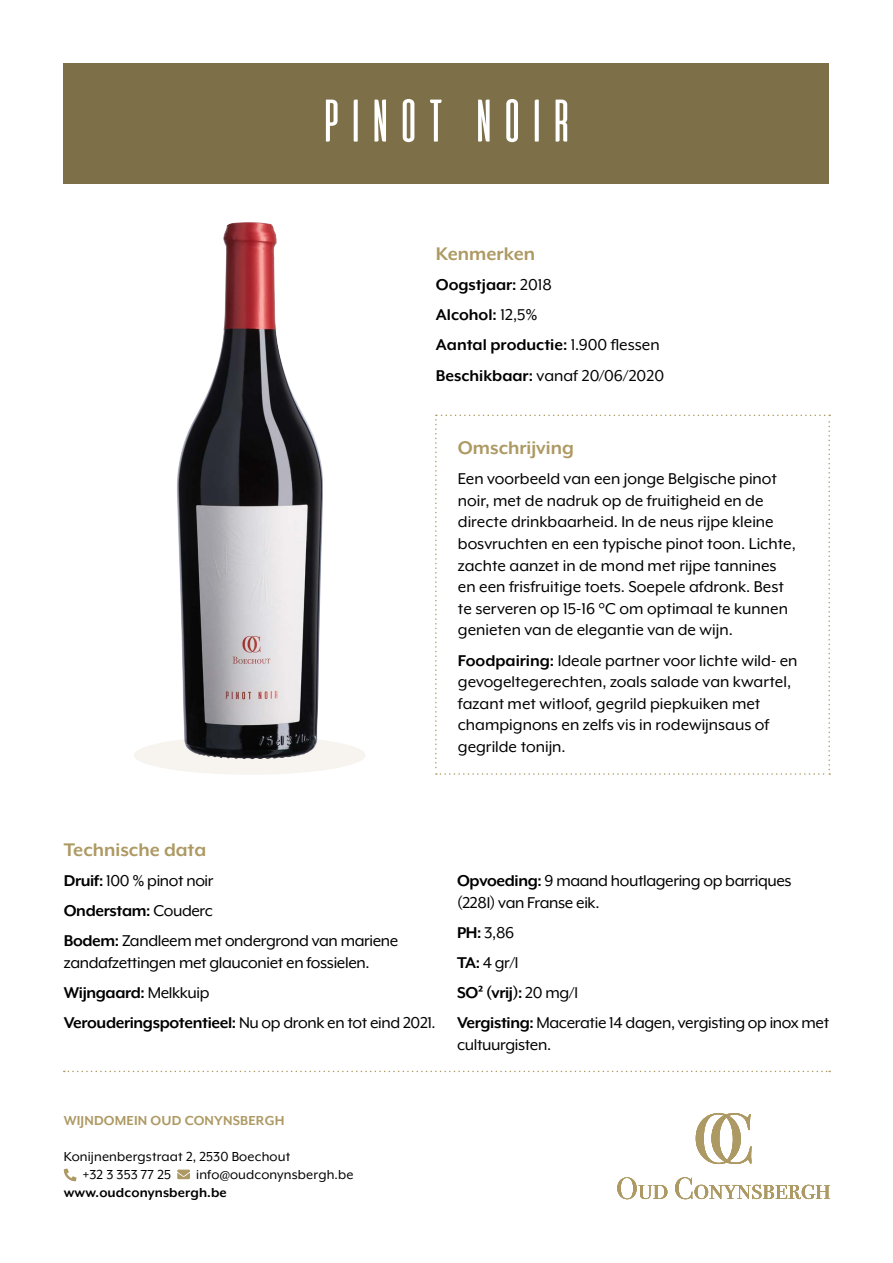
<style>
.page{position:relative;width:893px;height:1263px;background:#fff}
.page>*{position:absolute;margin:0;border:0;box-sizing:border-box;transform-origin:0 0}
.t1{font:60px "Aliens&cows";letter-spacing:.02em;color:#fff}
.t2{font:700 21px "Mr Eaves XL Mod OT";color:#ad9963}
.t3{font:18px/21.6px "Mr Eaves XL Mod OT";color:#000}
.t4{font:18px/30.2px "Mr Eaves XL Mod OT";letter-spacing:-.02em;color:#000}
.t5{font:700 18px/30.2px "Mr Eaves XL Mod OT";color:#000}
.t6{font:15px/18px "Mr Eaves XL Mod OT";letter-spacing:.01em;color:#000}
.t7{font:700 15px "Mr Eaves XL Mod OT";letter-spacing:.01em;color:#ad9963}
.t8{font:700 15px "Mr Eaves XL Mod OT";letter-spacing:.01em;color:#000}
.s1{font-weight:400}
.s2{font-weight:700}
</style>
<div class="page">
<svg style="left:617px;top:1177px;width:50px;height:22px"></svg>
<svg style="left:675px;top:1177px;width:155px;height:22px"></svg>
<svg style="left:696px;top:1113px;width:55px;height:51px"></svg>
<svg style="left:64px;top:1168px;width:13px;height:13px"></svg>
<svg style="left:177px;top:1169px;width:13px;height:10px"></svg>
<div style="left:134px;top:736px;width:232px;height:39px;background:#f7f4ef;border-radius:50%"></div>
<svg style="left:64px;top:1071px;width:766px;height:1px"></svg>
<div style="left:64px;top:64px;width:765px;height:120px;background:#7d7049"></div>
<svg style="left:435px;top:415px;width:395px;height:360px"></svg>
<img style="left:177px;top:222px;width:146px;height:538px">
<h1 class="t1" style="left:318px;top:89px;width:258px">PINOT NOIR</h1>
<p class="t2" style="left:436px;top:242px;width:101px">Kenmerken</p>
<p class="t5" style="left:436px;top:270px;width:230px">Oogstjaar: <span class="s1">2018<br></span>Alcohol: <span class="s1">12,5%<br></span>Aantal productie: <span class="s1">1.900 flessen<br></span>Beschikbaar: <span class="s1">vanaf 20/06/2020</span></p>
<p class="t2" style="left:458px;top:436px;width:117px">Omschrijving</p>
<p class="t3" style="left:458px;top:468px;width:339px">Een voorbeeld van een jonge Belgische pinot noir, met de nadruk op de fruitigheid en de directe drinkbaarheid. In de neus rijpe kleine bosvruchten en een typische pinot toon. Lichte, zachte aanzet in de mond met rijpe tannines en een frisfruitige toets. Soepele afdronk. Best te serveren op 15-16 °C om optimaal te kunnen genieten van de elegantie van de wijn.</p>
<p class="t3" style="left:458px;top:649px;width:341px"><span class="s2">Foodpairing:</span> Ideale partner voor lichte wild- en gevogeltegerechten, zoals salade van kwartel, fazant met witloof, gegrild piepkuiken met champignons en zelfs vis in rodewijnsaus of gegrilde tonijn.</p>
<p class="t2" style="left:64px;top:837px;width:144px">Technische data</p>
<p class="t4" style="left:64px;top:865px;width:336px"><span class="s2">Druif:</span> 100 % pinot noir<br><span class="s2">Onderstam:</span> Couderc<br><span class="s2">Bodem:</span> Zandleem met ondergrond van mariene</p>
<p class="t4" style="left:64px;top:947px;width:373px">zandafzettingen met glauconiet en fossielen.<br><span class="s2">Wijngaard:</span> Melkkuip<br><span class="s2">Verouderingspotentieel:</span> Nu op dronk en tot eind 2021.</p>
<p class="t4" style="left:457px;top:870px;width:336px;line-height:21.6px"><span class="s2">Opvoeding:</span> 9 maand houtlagering op barriques (228l) van Franse eik.</p>
<p class="t4" style="left:457px;top:917px;width:374px"><span class="s2">PH:</span> 3,86<br><span class="s2">TA:</span> 4 gr/l<br><span class="s2">SO² (vrij):</span> 20 mg/l<br><span class="s2">Vergisting:</span> Maceratie 14 dagen, vergisting op inox met</p>
<p class="t4" style="left:457px;top:1029px;width:96px">cultuurgisten.</p>
<p class="t7" style="left:64px;top:1112px;width:222px">WIJNDOMEIN OUD CONYNSBERGH</p>
<p class="t6" style="left:83px;top:1148px;width:209px;text-indent:-19px">Konijnenbergstraat 2, 2530 Boechout +32 3 353 77 25</p>
<p class="t6" style="left:196px;top:1166px;width:159px">info@oudconynsbergh.be</p>
<p class="t8" style="left:64px;top:1184px;width:165px">www.oudconynsbergh.be</p>
</div>
